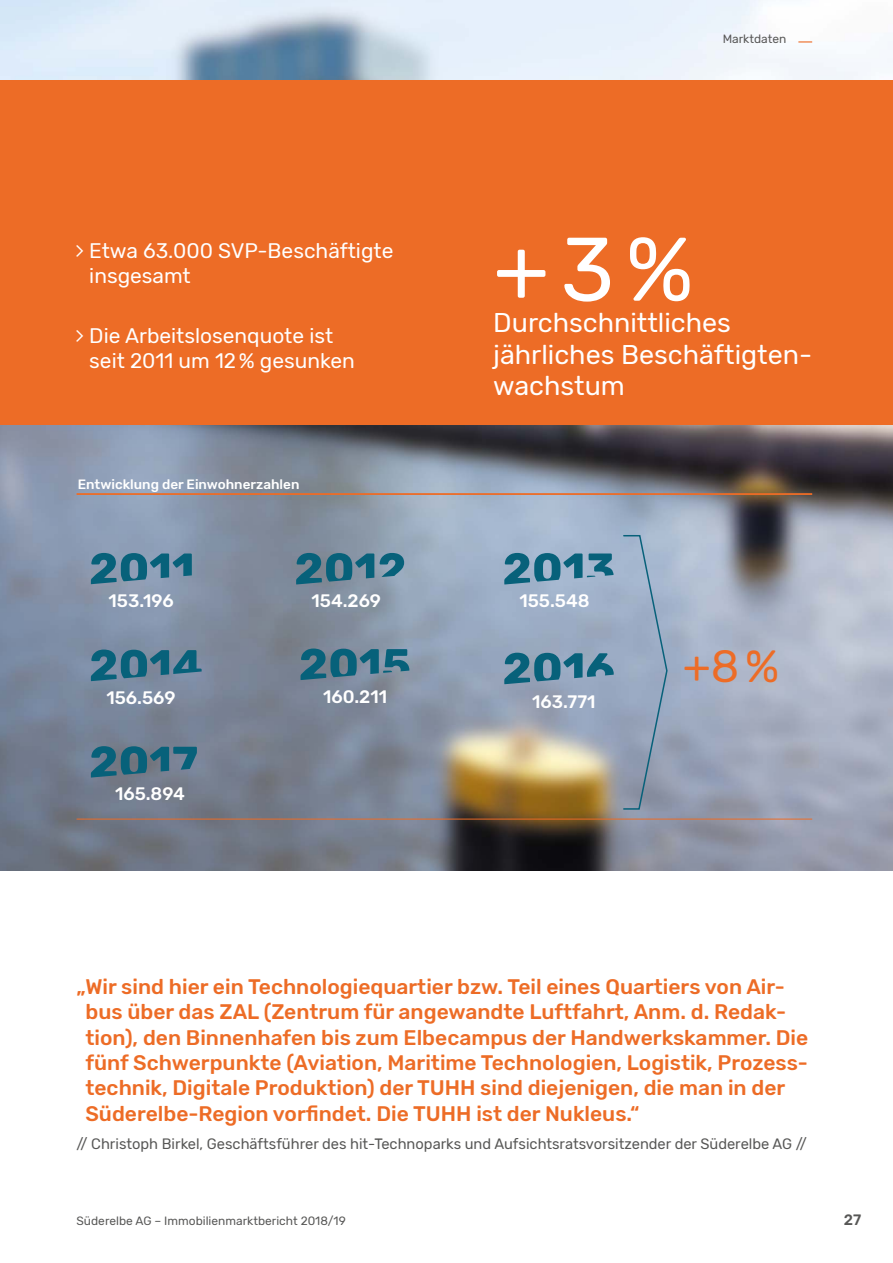
<style>
.page{position:relative;width:893px;height:1263px;background:#fff}
.page>*{position:absolute;margin:0;border:0;box-sizing:border-box;transform-origin:0 0}
.t1{font:90px "Rubik";color:#fff}
.t2{font:45px "Rubik";color:#ed6c26}
.t3{font:27px/31.5px "Rubik";color:#fff}
.t4{font:500 21px/25.5px "Rubik";color:#ed6c26}
.t5{font:21px/25.5px "Rubik";color:#fff}
.t6{font:500 18px "Rubik";color:#fff}
.t7{font:15px "Rubik";color:#575756}
.t8{font:500 15px "Rubik";color:#575756}
.t9{font:500 13.5px "Rubik";color:#fff}
.t10{font:12px "Rubik";color:#575756}
</style>
<div class="page">
<img style="left:0;top:0;width:893px;height:871px">
<svg style="left:798px;top:41px;width:14px;height:2px"></svg>
<div style="left:0;top:81px;width:893px;height:344px;background:#ed6c26"></div>
<hr style="left:77px;top:493px;width:735px;height:2px;background:#ed6c26">
<svg style="left:91px;top:553px;width:101px;height:31px;background:#4b7f97"></svg>
<svg style="left:296px;top:553px;width:108px;height:31px;background:#497b8f"></svg>
<svg style="left:504px;top:553px;width:109px;height:31px;background:#588da5"></svg>
<svg style="left:91px;top:649px;width:111px;height:32px;background:#46788f"></svg>
<svg style="left:301px;top:648px;width:108px;height:32px;background:#47788c"></svg>
<svg style="left:504px;top:653px;width:110px;height:31px;background:#53869e"></svg>
<svg style="left:91px;top:746px;width:106px;height:31px;background:#406f83"></svg>
<hr style="left:77px;top:819px;width:735px;height:1px;background:#ed6c26">
<svg style="left:622px;top:534px;width:46px;height:276px;background:#95a6bd"></svg>
<p class="t5" style="left:89px;top:238px;width:306px">Etwa 63.000 SVP-Beschäftigte insgesamt</p>
<p class="t5" style="left:89px;top:323px;width:267px">Die Arbeitslosenquote ist seit 2011 um 12% gesunken</p>
<p class="t9" style="left:78px;top:476px;width:223px">Entwicklung der Einwohnerzahlen</p>
<p class="t10" style="left:723px;top:32px;width:65px">Marktdaten</p>
<h1 class="t1" style="left:493px;top:219px;width:202px">+3%</h1>
<p class="t3" style="left:493px;top:308px;width:320px">Durchschnittliches jährliches Beschäftigten&shy;wachstum</p>
<p class="t6" style="left:108px;top:590px;width:67px">153.196</p>
<p class="t6" style="left:312px;top:590px;width:71px">154.269</p>
<p class="t6" style="left:519px;top:590px;width:72px">155.548</p>
<p class="t6" style="left:106px;top:687px;width:71px">156.569</p>
<p class="t6" style="left:323px;top:686px;width:66px">160.211</p>
<p class="t6" style="left:532px;top:691px;width:65px">163.771</p>
<p class="t6" style="left:115px;top:783px;width:71px">165.894</p>
<h2 class="t2" style="left:683px;top:641px;width:98px">+8%</h2>
<p class="t4" style="left:85px;top:974px;width:724px;text-indent:-9px">„Wir sind hier ein Technologiequartier bzw. Teil eines Quartiers von Air&shy;bus über das ZAL (Zentrum für angewandte Luftfahrt, Anm. d. Redak&shy;tion), den Binnenhafen bis zum Elbecampus der Handwerkskammer. Die fünf Schwerpunkte (Aviation, Maritime Technologien, Logistik, Prozess&shy;technik, Digitale Produktion) der TUHH sind diejenigen, die man in der Süderelbe-Region vorfindet. Die TUHH ist der Nukleus.“</p>
<p class="t7" style="left:77px;top:1135px;width:732px">// Christoph Birkel, Geschäftsführer des hit-Technoparks und Aufsichtsratsvorsitzender der Süderelbe AG //</p>
<p class="t10" style="left:77px;top:1214px;width:271px">Süderelbe AG – Immobilienmarktbericht 2018/19</p>
<p class="t8" style="left:844px;top:1211px;width:19px">27</p>
</div>
